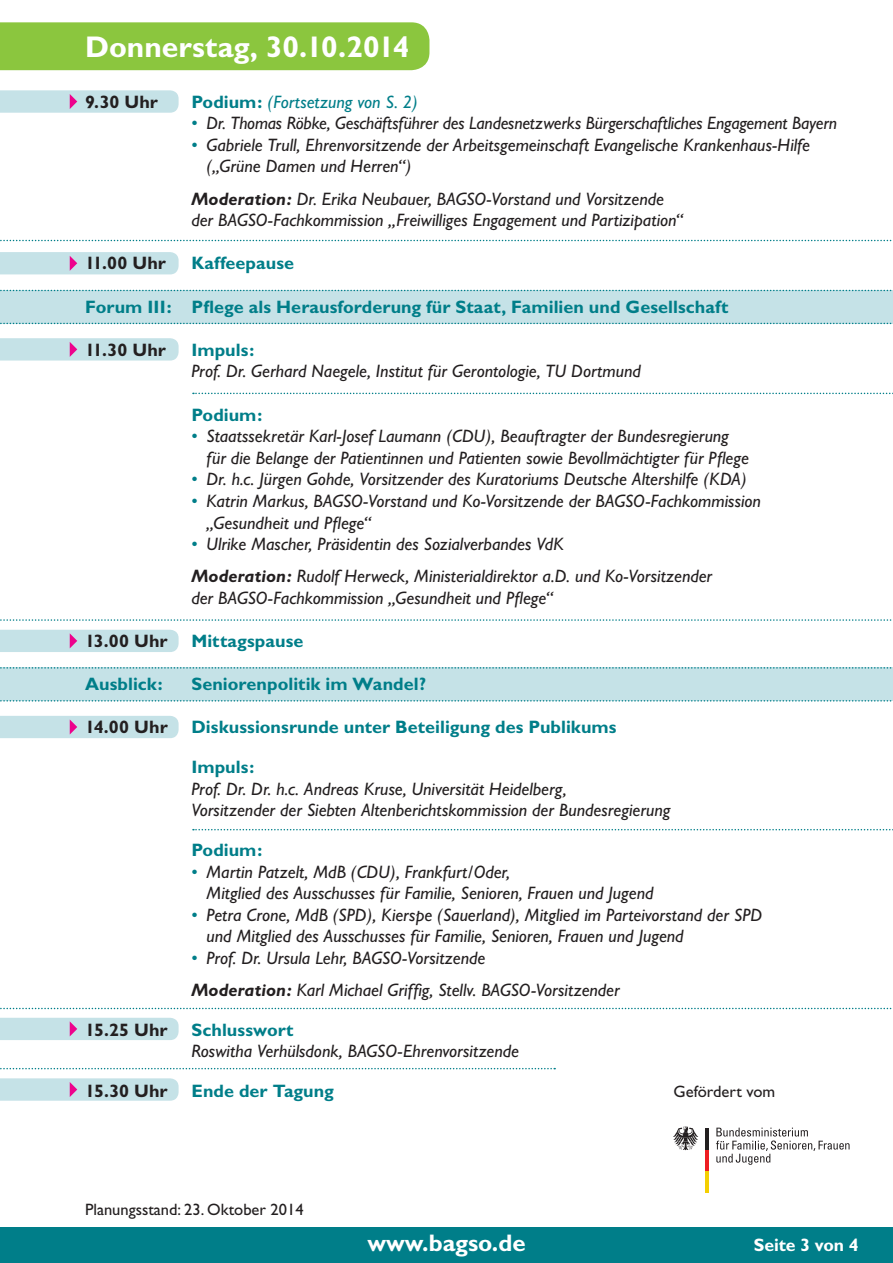
<style>
.page{position:relative;width:893px;height:1263px;background:#fff}
.page>*{position:absolute;margin:0;border:0;box-sizing:border-box;transform-origin:0 0}
.t1{font:700 30px "Gill Sans";color:#fff}
.t2{font:700 24px "Gill Sans";color:#fff}
.t3{font:italic 18px/21.6px "Gill Sans";color:#231f20}
.t4{font:700 18px/39.6px "Gill Sans";letter-spacing:.005em;color:#007e89}
.t5{font:700 18px "Gill Sans";color:#231f20}
.t6{font:italic 18px "Gill Sans";letter-spacing:-.005em;color:#007e89}
.t7{font:700 18px "Gill Sans";letter-spacing:-.005em;color:#fff}
.t8{font:16.5px "Gill Sans";color:#231f20}
.s1{font-weight:700;font-style:normal}
.s2{font-style:normal;color:#007e89}
.s3{font-weight:700}
</style>
<div class="page">
<div style="left:0;top:716px;width:179px;height:22px;background:#c5e2e7"></div>
<div style="left:0;top:252px;width:179px;height:22px;background:#c5e2e7"></div>
<div style="left:0;top:291px;width:893px;height:33px;background:#c5e2e7"></div>
<svg style="left:0;top:90px;width:179px;height:23px;background:#c7dfe6"></svg>
<div style="left:0;top:1227px;width:893px;height:36px;background:#007e89"></div>
<svg style="left:0;top:338px;width:179px;height:22px;background:#c6dfe6"></svg>
<div style="left:0;top:630px;width:179px;height:22px;background:#c5e2e7"></div>
<div style="left:0;top:1018px;width:179px;height:22px;background:#c5e2e7"></div>
<svg style="left:0;top:1078px;width:179px;height:23px;background:#c7dfe6"></svg>
<div style="left:0;top:667px;width:893px;height:33px;background:#c5e2e7"></div>
<svg style="left:193px;top:393px;width:700px;height:1px"></svg>
<svg style="left:0;top:240px;width:892px;height:1px"></svg>
<svg style="left:0;top:619px;width:892px;height:2px"></svg>
<svg style="left:193px;top:829px;width:700px;height:1px"></svg>
<svg style="left:0;top:1008px;width:892px;height:1px"></svg>
<svg style="left:0;top:1068px;width:555px;height:1px"></svg>
<div style="left:0;top:22px;width:429px;height:48px;background:#8bc63e"></div>
<svg style="left:0;top:290px;width:893px;height:1px"></svg>
<svg style="left:0;top:323px;width:892px;height:1px"></svg>
<svg style="left:0;top:667px;width:892px;height:2px"></svg>
<svg style="left:0;top:700px;width:893px;height:2px"></svg>
<svg style="left:716px;top:1128px;width:133px;height:37px"></svg>
<hr style="left:705px;top:1171px;width:4px;height:22px;background:#f4cf02">
<hr style="left:705px;top:1149px;width:4px;height:22px;background:#ee1d23">
<hr style="left:705px;top:1128px;width:4px;height:21px;background:#231f20">
<svg style="left:673px;top:1126px;width:25px;height:24px"></svg>
<h1 class="t1" style="left:85px;top:29px;width:326px">Donnerstag, 30.10.2014</h1>
<p class="t5" style="left:85px;top:91px;width:74px">9.30 Uhr</p>
<p class="t6" style="left:191px;top:91px;width:228px"><span class="s1">Podium:</span> (Fortsetzung von S. 2)</p>
<p class="t3" style="left:191px;top:112px;width:647px"><span class="s2">•</span> Dr. Thomas Röbke, Geschäftsführer des Landesnetzwerks Bürgerschaftliches Engagement Bayern</p>
<p class="t3" style="left:207px;top:134px;width:605px;text-indent:-15px"><span class="s2">•</span> Gabriele Trull, Ehrenvorsitzende der Arbeitsgemeinschaft Evangelische Krankenhaus-Hilfe („Grüne Damen und Herren“)</p>
<p class="t3" style="left:191px;top:188px;width:493px"><span class="s3">Moderation:</span> Dr. Erika Neubauer, BAGSO-Vorstand und Vorsitzende der BAGSO-Fachkommission „Freiwilliges Engagement und Partizipation“</p>
<p class="t5" style="left:85px;top:253px;width:82px">11.00 Uhr</p>
<p class="t4" style="left:191px;top:243px;width:104px">Kaffeepause</p>
<p class="t4" style="left:85px;top:287px;width:645px">Forum III: Pflege als Herausforderung für Staat, Familien und Gesellschaft</p>
<p class="t5" style="left:85px;top:339px;width:82px">11.30 Uhr</p>
<p class="t4" style="left:191px;top:330px;width:65px">Impuls:</p>
<p class="t3" style="left:191px;top:361px;width:451px">Prof. Dr. Gerhard Naegele, Institut für Gerontologie, TU Dortmund</p>
<p class="t4" style="left:191px;top:395px;width:73px">Podium:</p>
<p class="t3" style="left:207px;top:425px;width:544px;text-indent:-15px"><span class="s2">•</span> Staatssekretär Karl-Josef Laumann (CDU), Beauftragter der Bundesregierung für die Belange der Patientinnen und Patienten sowie Bevollmächtigter für Pflege</p>
<p class="t3" style="left:191px;top:469px;width:557px"><span class="s2">•</span> Dr. h.c. Jürgen Gohde, Vorsitzender des Kuratoriums Deutsche Altershilfe (KDA)</p>
<p class="t3" style="left:207px;top:490px;width:556px;text-indent:-15px"><span class="s2">•</span> Katrin Markus, BAGSO-Vorstand und Ko-Vorsitzende der BAGSO-Fachkommission „Gesundheit und Pflege“</p>
<p class="t3" style="left:191px;top:528px;width:522px;line-height:32.1px"><span class="s2">•</span> Ulrike Mascher, Präsidentin des Sozialverbandes VdK<br><span class="s3">Moderation:</span> Rudolf Herweck, Ministerialdirektor a.D. und Ko-Vorsitzender</p>
<p class="t3" style="left:191px;top:587px;width:363px">der BAGSO-Fachkommission „Gesundheit und Pflege“</p>
<p class="t5" style="left:85px;top:630px;width:84px">13.00 Uhr</p>
<p class="t4" style="left:191px;top:621px;width:114px">Mittagspause</p>
<p class="t4" style="left:85px;top:664px;width:79px">Ausblick:</p>
<p class="t4" style="left:191px;top:664px;width:236px">Seniorenpolitik im Wandel?</p>
<p class="t5" style="left:85px;top:717px;width:84px">14.00 Uhr</p>
<p class="t4" style="left:191px;top:707px;width:427px">Diskussionsrunde unter Beteiligung des Publikums<br>Impuls:</p>
<p class="t3" style="left:191px;top:778px;width:481px">Prof. Dr. Dr. h.c. Andreas Kruse, Universität Heidelberg,<br>Vorsitzender der Siebten Altenberichtskommission der Bundesregierung</p>
<p class="t4" style="left:191px;top:830px;width:73px">Podium:</p>
<p class="t3" style="left:207px;top:861px;width:448px;text-indent:-15px"><span class="s2">•</span> Martin Patzelt, MdB (CDU), Frankfurt/Oder,<br>Mitglied des Ausschusses für Familie, Senioren, Frauen und Jugend</p>
<p class="t3" style="left:207px;top:904px;width:557px;text-indent:-15px"><span class="s2">•</span> Petra Crone, MdB (SPD), Kierspe (Sauerland), Mitglied im Parteivorstand der SPD und Mitglied des Ausschusses für Familie, Senioren, Frauen und Jugend</p>
<p class="t3" style="left:191px;top:942px;width:430px;line-height:32.1px"><span class="s2">•</span> Prof. Dr. Ursula Lehr, BAGSO-Vorsitzende<br><span class="s3">Moderation:</span> Karl Michael Griffig, Stellv. BAGSO-Vorsitzender</p>
<p class="t5" style="left:85px;top:1019px;width:84px">15.25 Uhr</p>
<p class="t4" style="left:191px;top:1010px;width:104px">Schlusswort</p>
<p class="t3" style="left:191px;top:1040px;width:329px">Roswitha Verhülsdonk, BAGSO-Ehrenvorsitzende</p>
<p class="t5" style="left:85px;top:1080px;width:84px">15.30 Uhr</p>
<p class="t4" style="left:191px;top:1071px;width:144px">Ende der Tagung</p>
<p class="t8" style="left:673px;top:1082px;width:103px">Gefördert vom</p>
<p class="t8" style="left:85px;top:1199px;width:220px">Planungsstand: 23. Oktober 2014</p>
<h2 class="t2" style="left:367px;top:1229px;width:160px">www.bagso.de</h2>
<p class="t7" style="left:754px;top:1234px;width:106px">Seite 3 von 4</p>
</div>
